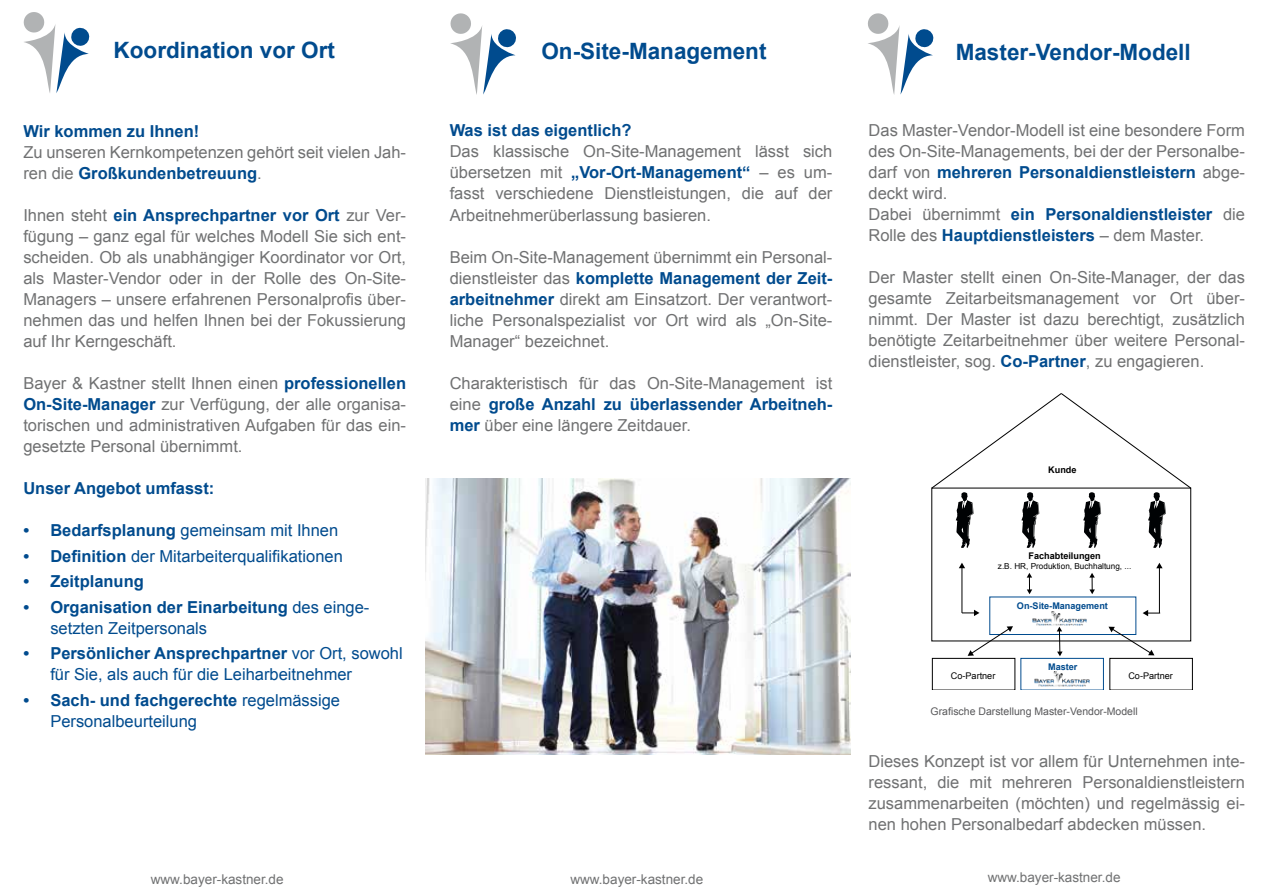
<style>
.page{position:relative;width:1263px;height:893px;background:#fff}
.page>*{position:absolute;margin:0;border:0;box-sizing:border-box;transform-origin:0 0}
.t1{font:700 22.5px "Arial";color:#004b8e}
.t2{font:16.5px/21px "Arial";color:#707172;text-align:justify}
.t3{font:16.5px/21px "Arial";color:#004b8e}
.t4{font:700 16.5px "Arial";color:#004b8e}
.t5{font:13.5px "Arial";color:#707172}
.t6{font:10.5px "Arial";color:#58585a}
.t7{font:700 9.15px "Arial";color:#004b8e}
.t8{font:9.15px "Arial";color:#000}
.t9{font:700 9.15px "Arial";color:#000}
.t10{font:8.25px "Arial";color:#000}
.s1{font-weight:700;color:#004b8e}
.s2{font-weight:700}
</style>
<div class="page">
<div style="left:989px;top:596px;width:147px;height:39px;border:1px solid #004b8e"></div>
<div style="left:932px;top:658px;width:83px;height:32px;border:1px solid #000"></div>
<div style="left:1020px;top:658px;width:84px;height:32px;border:1px solid #004b8e"></div>
<div style="left:1109px;top:658px;width:84px;height:32px;border:1px solid #000"></div>
<svg style="left:968px;top:626px;width:45px;height:30px"></svg>
<svg style="left:1108px;top:627px;width:46px;height:28px"></svg>
<svg style="left:1057px;top:627px;width:5px;height:29px"></svg>
<img style="left:1032px;top:611px;width:55px;height:15px">
<img style="left:1035px;top:672px;width:54px;height:15px">
<svg style="left:931px;top:393px;width:261px;height:155px"></svg>
<svg style="left:1089px;top:573px;width:6px;height:21px"></svg>
<svg style="left:1027px;top:573px;width:5px;height:21px"></svg>
<hr style="left:961px;top:567px;width:1px;height:46px;background:#000">
<svg style="left:959px;top:563px;width:6px;height:5px"></svg>
<hr style="left:1159px;top:567px;width:1px;height:46px;background:#000">
<svg style="left:1156px;top:563px;width:6px;height:5px"></svg>
<svg style="left:962px;top:610px;width:17px;height:6px"></svg>
<svg style="left:1142px;top:610px;width:18px;height:6px"></svg>
<img style="left:425px;top:479px;width:425px;height:275px">
<svg style="left:450px;top:13px;width:66px;height:82px"></svg>
<svg style="left:868px;top:13px;width:66px;height:82px"></svg>
<svg style="left:23px;top:12px;width:67px;height:81px"></svg>
<h1 class="t1" style="left:114px;top:35px;width:223px">Koordination vor Ort</h1>
<p class="t4" style="left:23px;top:120px;width:177px">Wir kommen zu Ihnen!</p>
<p class="t2" style="left:23px;top:142px;width:384px">Zu unseren Kernkompetenzen gehört seit vielen Jah&shy;ren die <span class="s1">Großkundenbetreuung</span>.</p>
<p class="t2" style="left:23px;top:205px;width:384px">Ihnen steht <span class="s1">ein Ansprechpartner vor Ort</span> zur Ver&shy;fügung – ganz egal für welches Modell Sie sich ent&shy;scheiden. Ob als unabhängiger Koordinator vor Ort, als Master-Vendor oder in der Rolle des On-Site-Managers – unsere erfahrenen Personalprofis über&shy;nehmen das und helfen Ihnen bei der Fokussierung auf Ihr Kerngeschäft.</p>
<p class="t2" style="left:23px;top:373px;width:384px">Bayer &amp; Kastner stellt Ihnen einen <span class="s1">professionellen On-Site-Manager</span> zur Verfügung, der alle organisa&shy;torischen und administrativen Aufgaben für das ein&shy;gesetzte Personal übernimmt.</p>
<p class="t4" style="left:23px;top:477px;width:192px">Unser Angebot umfasst:</p>
<p class="t3" style="left:23px;top:520px;width:316px"><span class="s2">• Bedarfsplanung</span> gemeinsam mit Ihnen</p>
<p class="t3" style="left:23px;top:545px;width:321px"><span class="s2">• Definition</span> der Mitarbeiterqualifikationen</p>
<p class="t4" style="left:23px;top:570px;width:122px">• Zeitplanung</p>
<p class="t3" style="left:50px;top:596px;width:321px;text-indent:-27px"><span class="s2">• Organisation der Einarbeitung</span> des einge&shy;setzten Zeitpersonals</p>
<p class="t3" style="left:50px;top:643px;width:354px;text-indent:-27px"><span class="s2">• Persönlicher Ansprechpartner</span> vor Ort, sowohl für Sie, als auch für die Leiharbeitnehmer</p>
<p class="t3" style="left:50px;top:689px;width:291px;text-indent:-27px"><span class="s2">• Sach- und fachgerechte</span> regelmässige<br>Personalbeurteilung</p>
<h1 class="t1" style="left:541px;top:36px;width:227px">On-Site-Management</h1>
<p class="t4" style="left:450px;top:120px;width:183px">Was ist das eigentlich?</p>
<p class="t2" style="left:450px;top:141px;width:384px">Das klassische On-Site-Management lässt sich übersetzen mit <span class="s1">„Vor-Ort-Management“</span> – es um&shy;fasst verschiedene Dienstleistungen, die auf der Arbeitnehmerüberlassung basieren.</p>
<p class="t2" style="left:450px;top:246px;width:384px">Beim On-Site-Management übernimmt ein Personal&shy;dienstleister das <span class="s1">komplette Management der Zeit&shy;arbeitnehmer</span> direkt am Einsatzort. Der verantwort&shy;liche Personalspezialist vor Ort wird als „On-Site-Manager“ bezeichnet.</p>
<p class="t2" style="left:450px;top:372px;width:384px">Charakteristisch für das On-Site-Management ist eine <span class="s1">große Anzahl zu überlassender Arbeitneh&shy;mer</span> über eine längere Zeitdauer.</p>
<h1 class="t1" style="left:956px;top:37px;width:237px">Master-Vendor-Modell</h1>
<p class="t2" style="left:868px;top:120px;width:378px;text-align:left">Das Master-Vendor-Modell ist eine besondere Form des On-Site-Managements, bei der der Personalbe&shy;darf von <span class="s1">mehreren Personaldienstleistern</span> abge&shy;deckt wird.<br>Dabei übernimmt <span class="s1">ein Personaldienstleister</span> die Rolle des <span class="s1">Hauptdienstleisters</span> – dem Master.</p>
<p class="t2" style="left:868px;top:267px;width:378px">Der Master stellt einen On-Site-Manager, der das gesamte Zeitarbeitsmanagement vor Ort über&shy;nimmt. Der Master ist dazu berechtigt, zusätzlich benötigte Zeitarbeitnehmer über weitere Personal&shy;dienstleister, sog. <span class="s1">Co-Partner</span>, zu engagieren.</p>
<p class="t9" style="left:1048px;top:463px;width:30px">Kunde</p>
<p class="t9" style="left:1028px;top:550px;width:74px">Fachabteilungen</p>
<p class="t10" style="left:998px;top:561px;width:135px">z.B. HR, Produktion, Buchhaltung, ...</p>
<p class="t7" style="left:1017px;top:599px;width:93px">On-Site-Management</p>
<p class="t7" style="left:1048px;top:661px;width:31px">Master</p>
<p class="t8" style="left:951px;top:669px;width:46px">Co-Partner</p>
<p class="t8" style="left:1128px;top:669px;width:46px">Co-Partner</p>
<p class="t6" style="left:930px;top:705px;width:209px">Grafische Darstellung Master-Vendor-Modell</p>
<p class="t2" style="left:868px;top:750px;width:378px">Dieses Konzept ist vor allem für Unternehmen inte&shy;ressant, die mit mehreren Personaldienstleistern zusammenarbeiten (möchten) und regelmässig ei&shy;nen hohen Personalbedarf abdecken müssen.</p>
<p class="t5" style="left:151px;top:870px;width:134px">www.bayer-kastner.de</p>
<p class="t5" style="left:570px;top:870px;width:134px">www.bayer-kastner.de</p>
<p class="t5" style="left:988px;top:868px;width:134px">www.bayer-kastner.de</p>
</div>
